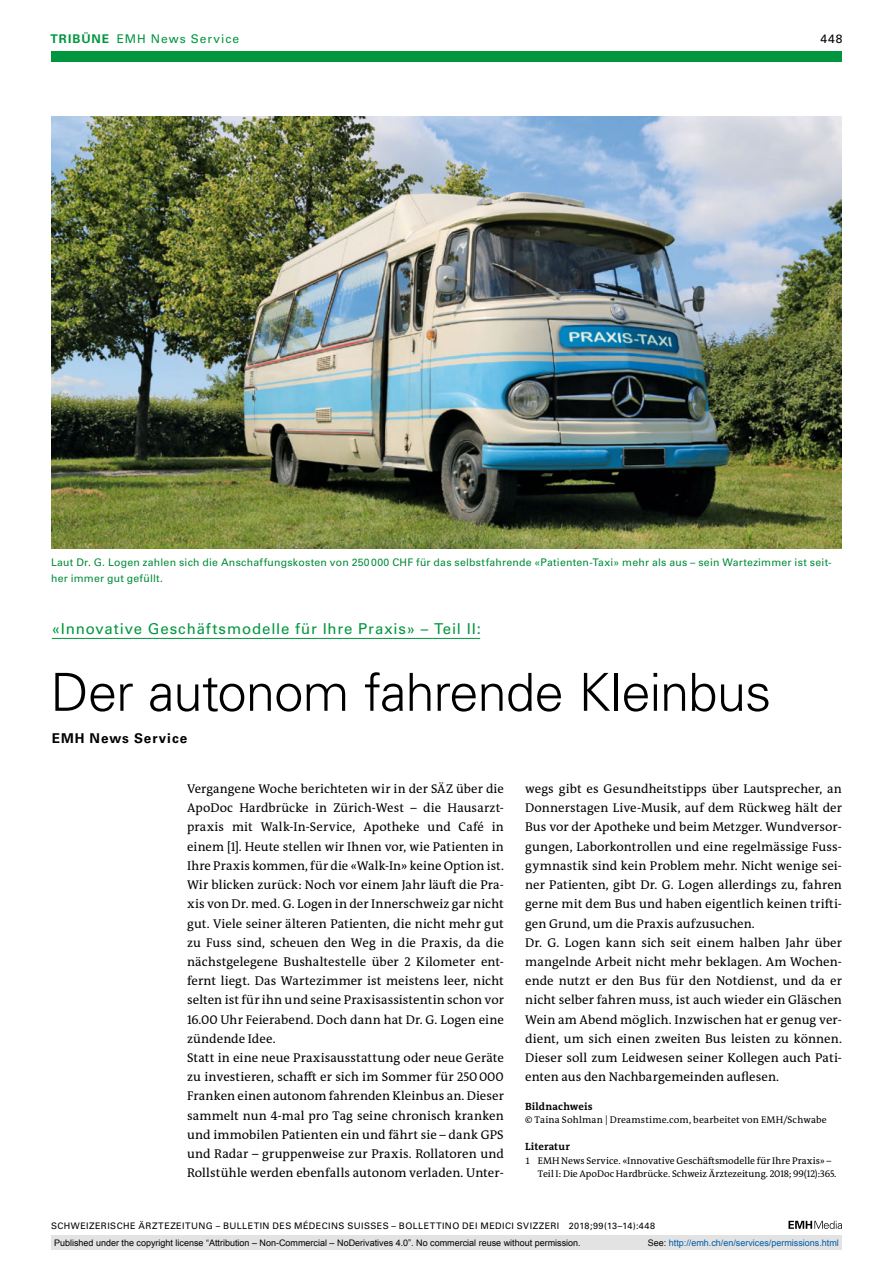
<style>
.page{position:relative;width:893px;height:1263px;background:#fff}
.page>*{position:absolute;margin:0;border:0;box-sizing:border-box;transform-origin:0 0}
.t1{font:300 52.5px "Univers LT Std";letter-spacing:-.015em;color:#000}
.t2{font:15px "Univers LT Std";letter-spacing:.055em;color:#00963e}
.t3{font:700 13.5px "Univers LT Std";letter-spacing:.07em;color:#000}
.t4{font:12.75px/19.2px "The Antiqua B W5 Plain";letter-spacing:.005em;color:#000}
.t5{font:12px "Univers LT Std";letter-spacing:.085em;color:#00963e}
.t6{font:12px "Univers LT Std";color:#000}
.t7{font:10.5px/15.8px "Univers LT Std";letter-spacing:.025em;color:#008b39}
.t8{font:700 10.5px "The Antiqua B W7";letter-spacing:.015em;color:#000}
.t9{font:9.75px/13.5px "The Antiqua B W5 Plain";letter-spacing:.005em;color:#000}
.t10{font:9px "Arial";color:#000}
.t11{font:9px "Univers LT Std";letter-spacing:.05em;color:#000}
.t12{font:9px "Arial";color:#005ba9}
.s1{font-weight:700}
.s2{font-size:9.3px}
.s3{color:#000}
</style>
<div class="page">
<svg style="left:788px;top:1221px;width:54px;height:8px"></svg>
<div style="left:51px;top:51px;width:791px;height:11px;background:#00963e"></div>
<hr style="left:52px;top:638px;width:428px;height:1px;background:#00963e">
<img style="left:51px;top:116px;width:791px;height:432px">
<div style="left:51px;top:1235px;width:791px;height:15px;background:#e3e3e3"></div>
<p class="t5" style="left:51px;top:31px;width:190px"><span class="s1">TRIBÜNE</span> EMH News Service</p>
<p class="t6" style="left:821px;top:31px;width:23px">448</p>
<p class="t7" style="left:51px;top:554px;width:782px">Laut Dr. G. Logen zahlen sich die Anschaffungskosten von 250000 CHF für das selbstfahrende «Patienten-Taxi» mehr als aus – sein Wartezimmer ist seit&shy;her immer gut gefüllt.</p>
<p class="t2" style="left:52px;top:620px;width:431px">«Innovative Geschäftsmodelle für Ihre Praxis» – Teil II:</p>
<h1 class="t1" style="left:51px;top:660px;width:722px">Der autonom fahrende Kleinbus</h1>
<p class="t3" style="left:52px;top:730px;width:137px">EMH News Service</p>
<p class="t4" style="left:187px;top:779px;width:318px">Vergangene Woche berichteten wir in der SÄZ über die ApoDoc Hardbrücke in Zürich-West – die Hausarzt&shy;praxis mit Walk-In-Service, Apotheke und Café in einem [1]. Heute stellen wir Ihnen vor, wie Patienten in Ihre Praxis kommen, für die «Walk-In» keine Option ist.<br>Wir blicken zurück: Noch vor einem Jahr läuft die Pra&shy;xis von Dr. med. G. Logen in der Innerschweiz gar nicht gut. Viele seiner älteren Patienten, die nicht mehr gut zu Fuss sind, scheuen den Weg in die Praxis, da die nächstgelegene Bushaltestelle über 2 Kilometer ent&shy;fernt liegt. Das Wartezimmer ist meistens leer, nicht selten ist für ihn und seine Praxisassistentin schon vor 16.00 Uhr Feierabend. Doch dann hat Dr. G. Logen eine zündende Idee.<br>Statt in eine neue Praxisausstattung oder neue Geräte zu investieren, schafft er sich im Sommer für 250000<br>Franken einen autonom fahrenden Kleinbus an. Dieser sammelt nun 4-mal pro Tag seine chronisch kranken und immobilen Patienten ein und fährt sie – dank GPS und Radar – gruppenweise zur Praxis. Rollatoren und Rollstühle werden ebenfalls autonom verladen. Unter-</p>
<p class="t4" style="left:525px;top:779px;width:318px">wegs gibt es Gesundheitstipps über Lautsprecher, an Donnerstagen Live-Musik, auf dem Rückweg hält der Bus vor der Apotheke und beim Metzger. Wundversor&shy;gungen, Laborkontrollen und eine regelmässige Fuss&shy;gymnastik sind kein Problem mehr. Nicht wenige sei&shy;ner Patienten, gibt Dr. G. Logen allerdings zu, fahren gerne mit dem Bus und haben eigentlich keinen trifti&shy;gen Grund, um die Praxis aufzusuchen.<br>Dr. G. Logen kann sich seit einem halben Jahr über mangelnde Arbeit nicht mehr beklagen. Am Wochen&shy;ende nutzt er den Bus für den Notdienst, und da er nicht selber fahren muss, ist auch wieder ein Gläschen Wein am Abend möglich. Inzwischen hat er genug ver&shy;dient, um sich einen zweiten Bus leisten zu können.<br>Dieser soll zum Leidwesen seiner Kollegen auch Pati&shy;enten aus den Nachbargemeinden auflesen.</p>
<p class="t8" style="left:525px;top:1099px;width:69px">Bildnachweis</p>
<p class="t9" style="left:525px;top:1113px;width:303px">© Taina Sohlman | Dreamstime.com, bearbeitet von EMH/Schwabe</p>
<p class="t8" style="left:525px;top:1140px;width:46px">Literatur</p>
<p class="t9" style="left:538px;top:1153px;width:300px;text-indent:-13px"><span class="s2">1</span> EMH News Service. «Innovative Geschäftsmodelle für Ihre Praxis» –<br>Teil I: Die ApoDoc Hardbrücke. Schweiz Ärztezeitung. 2018; 99(12):365.</p>
<p class="t11" style="left:51px;top:1220px;width:606px">SCHWEIZERISCHE ÄRZTEZEITUNG – BULLETIN DES MÉDECINS SUISSES – BOLLETTINO DEI MEDICI SVIZZERI 2018;99(13–14):448</p>
<p class="t10" style="left:54px;top:1237px;width:528px">Published under the copyright license “Attribution – Non-Commercial – NoDerivatives 4.0”. No commercial reuse without permission.</p>
<p class="t12" style="left:648px;top:1237px;width:193px"><span class="s3">See:</span> http://emh.ch/en/services/permissions.html</p>
</div>
